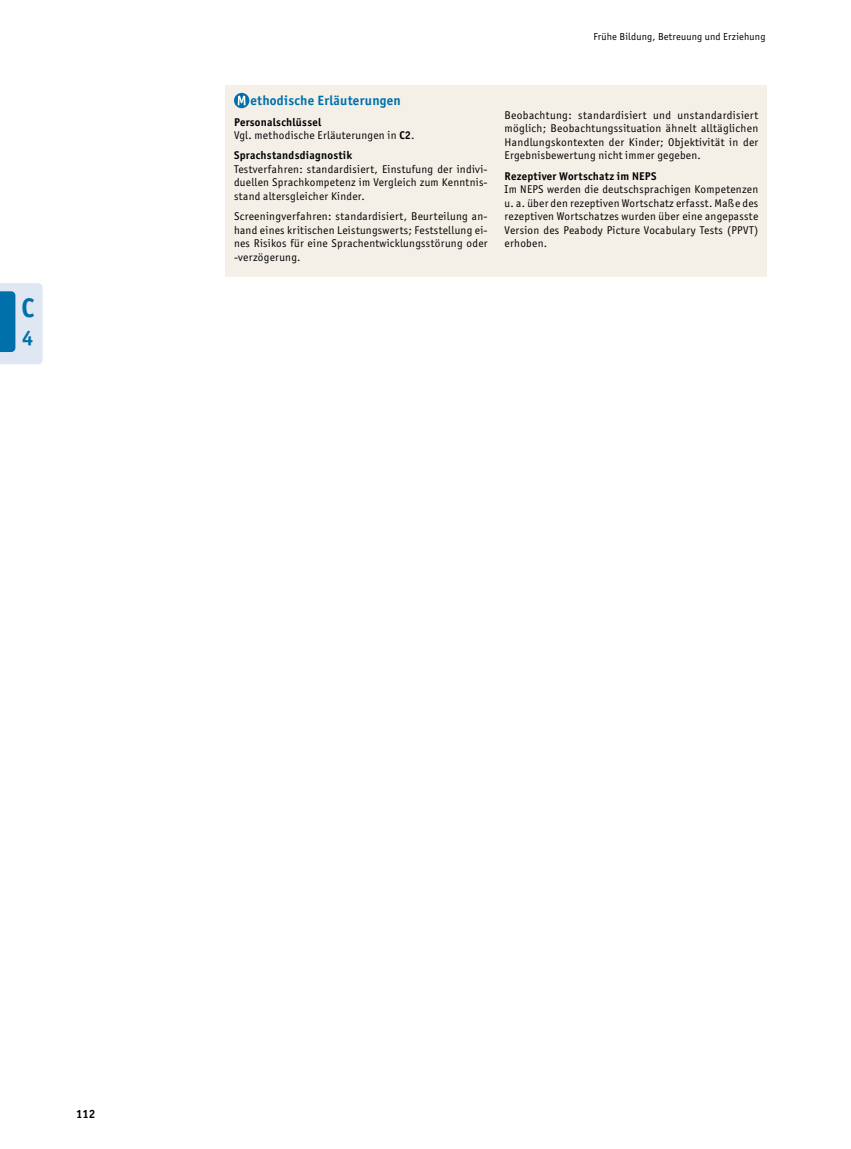
<style>
.page{position:relative;width:851px;height:1149px;background:#fff}
.page>*{position:absolute;margin:0;border:0;box-sizing:border-box;transform-origin:0 0}
.t1{font:700 27px "Officina Sans";color:#0070ab}
.t2{font:700 21px "Officina Sans";color:#0070ab}
.t3{font:700 13.5px "Officina Sans";letter-spacing:.02em;color:#0070ab}
.t4{font:700 12px "Officina Sans";color:#000}
.t5{font:11.25px/13.5px "Officina Sans";letter-spacing:.025em;color:#000;text-align:justify}
.t6{font:700 11.25px "Officina Sans";letter-spacing:.025em;color:#000}
.t7{font:10.2px "Officina Sans";letter-spacing:.02em;color:#000}
.s1{font-weight:700}
</style>
<div class="page">
<svg style="left:0;top:283px;width:43px;height:81px;background:#a3c7df"></svg>
<div style="left:225px;top:85px;width:541px;height:191px;background:#f4f0e8"></div>
<svg style="left:234px;top:93px;width:15px;height:15px"></svg>
<svg style="left:238px;top:96px;width:7px;height:9px"></svg>
<h2 class="t1" style="left:21px;top:290px;width:14px">C</h2>
<h2 class="t2" style="left:22px;top:325px;width:13px">4</h2>
<p class="t7" style="left:593px;top:30px;width:173px">Frühe Bildung, Betreuung und Erziehung</p>
<p class="t3" style="left:250px;top:92px;width:152px">ethodische Erläuterungen</p>
<p class="t6" style="left:234px;top:115px;width:89px">Personalschlüssel</p>
<p class="t5" style="left:234px;top:129px;width:182px">Vgl. methodische Erläuterungen in <span class="s1">C2</span>.</p>
<p class="t6" style="left:234px;top:148px;width:120px">Sprachstandsdiagnostik</p>
<p class="t5" style="left:234px;top:162px;width:255px">Testverfahren: standardisiert, Einstufung der indivi&shy;duellen Sprachkompetenz im Vergleich zum Kenntnis&shy;stand altersgleicher Kinder.</p>
<p class="t5" style="left:234px;top:210px;width:255px">Screeningverfahren: standardisiert, Beurteilung an&shy;hand eines kritischen Leistungswerts; Feststellung ei&shy;nes Risikos für eine Sprachentwicklungsstörung oder -verzögerung.</p>
<p class="t5" style="left:504px;top:108px;width:255px">Beobachtung: standardisiert und unstandardisiert möglich; Beobachtungssituation ähnelt alltäglichen Handlungskontexten der Kinder; Objektivität in der Ergebnisbewertung nicht immer gegeben.</p>
<p class="t6" style="left:504px;top:169px;width:153px">Rezeptiver Wortschatz im NEPS</p>
<p class="t5" style="left:504px;top:183px;width:255px">Im NEPS werden die deutschsprachigen Kompetenzen u. a. über den rezeptiven Wortschatz erfasst. Maße des rezeptiven Wortschatzes wurden über eine angepasste Version des Peabody Picture Vocabulary Tests (PPVT) erhoben.</p>
<p class="t4" style="left:76px;top:1105px;width:20px">112</p>
</div>
